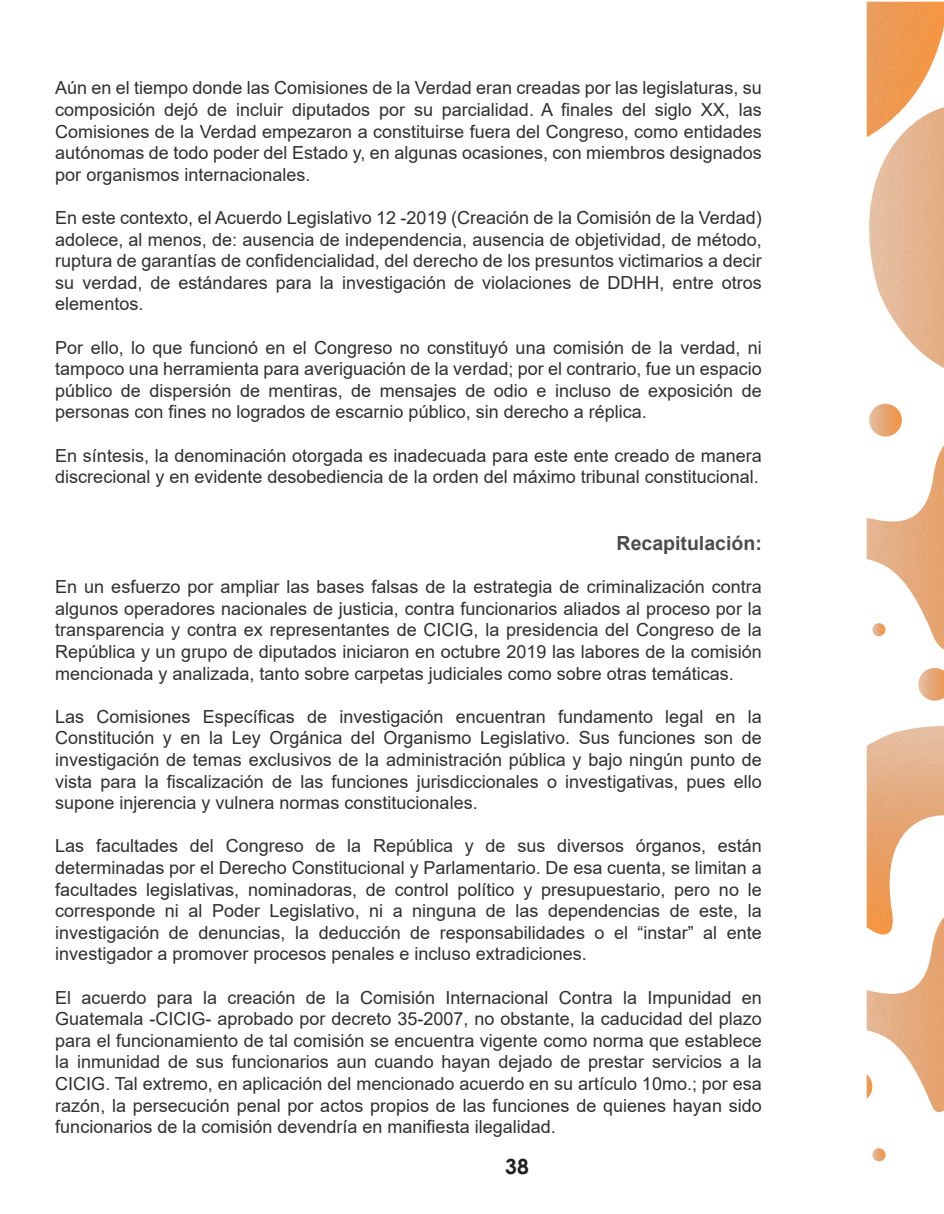
<style>
.page{position:relative;width:944px;height:1214px;background:#fff}
.page>*{position:absolute;margin:0;border:0;box-sizing:border-box;transform-origin:0 0}
.t1{font:700 21px "Century Gothic";color:#231f20}
.t2{font:700 19.5px "Arial";color:#4b4c4d}
.t3{font:18px/21.6px "Arial";color:#312f30;text-align:justify}
</style>
<div class="page">
<svg style="left:918px;top:668px;width:26px;height:32px"></svg>
<div style="left:869px;top:404px;width:32px;height:32px;background:linear-gradient(to right,#e1bda5,#ee9344);border-radius:16px"></div>
<svg style="left:866px;top:2px;width:78px;height:366px"></svg>
<svg style="left:866px;top:725px;width:78px;height:437px"></svg>
<svg style="left:866px;top:431px;width:78px;height:219px"></svg>
<p class="t3" style="left:55px;top:77px;width:708px">Aún en el tiempo donde las Comisiones de la Verdad eran creadas por las legislaturas, su composición dejó de incluir diputados por su parcialidad. A finales del siglo XX, las Comisiones de la Verdad empezaron a constituirse fuera del Congreso, como entidades autónomas de todo poder del Estado y, en algunas ocasiones, con miembros designados por organismos internacionales.</p>
<p class="t3" style="left:55px;top:207px;width:708px">En este contexto, el Acuerdo Legislativo 12 -2019 (Creación de la Comisión de la Verdad) adolece, al menos, de: ausencia de independencia, ausencia de objetividad, de método, ruptura de garantías de confidencialidad, del derecho de los presuntos victimarios a decir su verdad, de estándares para la investigación de violaciones de DDHH, entre otros elementos.</p>
<p class="t3" style="left:55px;top:336px;width:708px">Por ello, lo que funcionó en el Congreso no constituyó una comisión de la verdad, ni tampoco una herramienta para averiguación de la verdad; por el contrario, fue un espacio público de dispersión de mentiras, de mensajes de odio e incluso de exposición de personas con fines no logrados de escarnio público, sin derecho a réplica.</p>
<p class="t3" style="left:55px;top:444px;width:708px">En síntesis, la denominación otorgada es inadecuada para este ente creado de manera discrecional y en evidente desobediencia de la orden del máximo tribunal constitucional.</p>
<p class="t2" style="left:616px;top:529px;width:147px">Recapitulación:</p>
<p class="t3" style="left:55px;top:576px;width:708px">En un esfuerzo por ampliar las bases falsas de la estrategia de criminalización contra algunos operadores nacionales de justicia, contra funcionarios aliados al proceso por la transparencia y contra ex representantes de CICIG, la presidencia del Congreso de la República y un grupo de diputados iniciaron en octubre 2019 las labores de la comisión mencionada y analizada, tanto sobre carpetas judiciales como sobre otras temáticas.</p>
<p class="t3" style="left:55px;top:705px;width:708px">Las Comisiones Específicas de investigación encuentran fundamento legal en la Constitución y en la Ley Orgánica del Organismo Legislativo. Sus funciones son de investigación de temas exclusivos de la administración pública y bajo ningún punto de vista para la fiscalización de las funciones jurisdiccionales o investigativas, pues ello supone injerencia y vulnera normas constitucionales.</p>
<p class="t3" style="left:55px;top:835px;width:708px">Las facultades del Congreso de la República y de sus diversos órganos, están determinadas por el Derecho Constitucional y Parlamentario. De esa cuenta, se limitan a facultades legislativas, nominadoras, de control político y presupuestario, pero no le corresponde ni al Poder Legislativo, ni a ninguna de las dependencias de este, la investigación de denuncias, la deducción de responsabilidades o el “instar” al ente investigador a promover procesos penales e incluso extradiciones.</p>
<p class="t3" style="left:55px;top:986px;width:708px">El acuerdo para la creación de la Comisión Internacional Contra la Impunidad en Guatemala -CICIG- aprobado por decreto 35-2007, no obstante, la caducidad del plazo para el funcionamiento de tal comisión se encuentra vigente como norma que establece la inmunidad de sus funcionarios aun cuando hayan dejado de prestar servicios a la CICIG. Tal extremo, en aplicación del mencionado acuerdo en su artículo 10mo.; por esa razón, la persecución penal por actos propios de las funciones de quienes hayan sido funcionarios de la comisión devendría en manifiesta ilegalidad.</p>
<p class="t1" style="left:505px;top:1150px;width:25px">38</p>
</div>
